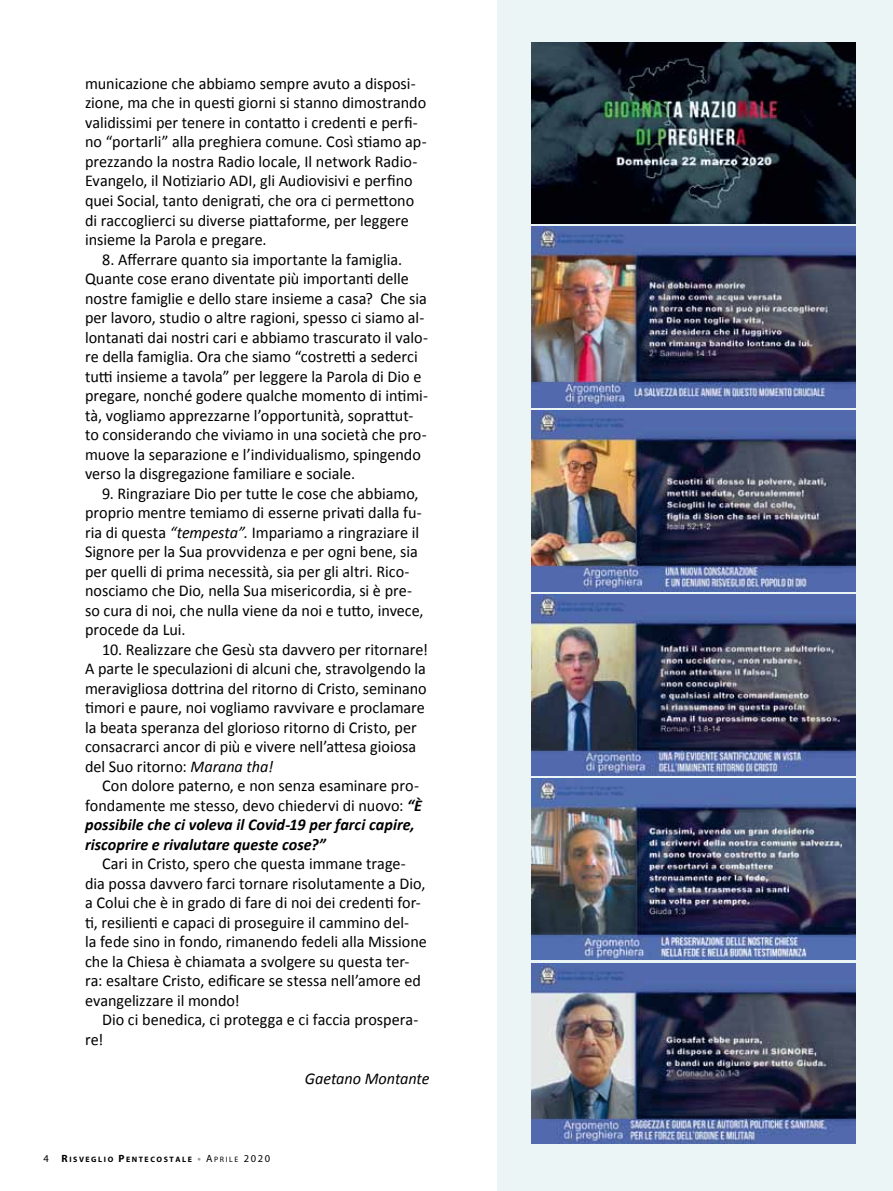
<style>
.page{position:relative;width:893px;height:1191px;background:#fff}
.page>*{position:absolute;margin:0;border:0;box-sizing:border-box;transform-origin:0 0}
.t1{font:16.5px/19.5px "Calibri";color:#000}
.t2{font:italic 700 16.5px/19.5px "Calibri";color:#000}
.t3{font:italic 16.5px "Calibri";letter-spacing:-.005em;color:#000}
.t4{font:700 7.8px "Myriad Pro";letter-spacing:.2em;color:#000}
.s1{font-style:italic}
.s2{font-weight:400;font-style:normal}
.s3{font-weight:400;font-size:10.5px}
.s4{font-size:10.5px}
.s5{font-size:10.5px;color:#9c9d9f}
.s6{font-weight:400}
</style>
<div class="page">
<div style="left:497px;top:0;width:396px;height:1191px;background:#ebf5f5"></div>
<img style="left:531px;top:411px;width:324px;height:180px">
<img style="left:531px;top:779px;width:324px;height:180px">
<img style="left:531px;top:595px;width:324px;height:180px">
<img style="left:531px;top:963px;width:324px;height:180px">
<img style="left:531px;top:227px;width:324px;height:180px">
<img style="left:531px;top:43px;width:324px;height:180px">
<p class="t1" style="left:85px;top:73px;width:343px">municazione che abbiamo sempre avuto a disposi&shy;zione, ma che in questi giorni si stanno dimostrando validissimi per tenere in contatto i credenti e perfi&shy;no “portarli” alla preghiera comune. Così stiamo ap&shy;prezzando la nostra Radio locale, Il network Radio-Evangelo, il Notiziario ADI, gli Audiovisivi e perfino quei Social, tanto denigrati, che ora ci permettono di raccoglierci su diverse piattaforme, per leggere insieme la Parola e pregare.</p>
<p class="t1" style="left:85px;top:248px;width:345px;text-indent:17px">8. Afferrare quanto sia importante la famiglia.<br>Quante cose erano diventate più importanti delle nostre famiglie e dello stare insieme a casa? Che sia per lavoro, studio o altre ragioni, spesso ci siamo al&shy;lontanati dai nostri cari e abbiamo trascurato il valo&shy;re della famiglia. Ora che siamo “costretti a sederci tutti insieme a tavola” per leggere la Parola di Dio e pregare, nonché godere qualche momento di intimi&shy;tà, vogliamo apprezzarne l’opportunità, soprattut&shy;to considerando che viviamo in una società che pro&shy;muove la separazione e l’individualismo, spingendo verso la disgregazione familiare e sociale.</p>
<p class="t1" style="left:85px;top:482px;width:340px;text-indent:17px">9. Ringraziare Dio per tutte le cose che abbiamo, proprio mentre temiamo di esserne privati dalla fu&shy;ria di questa <span class="s1">“tempesta”.</span> Impariamo a ringraziare il Signore per la Sua provvidenza e per ogni bene, sia per quelli di prima necessità, sia per gli altri. Rico&shy;nosciamo che Dio, nella Sua misericordia, si è pre&shy;so cura di noi, che nulla viene da noi e tutto, invece, procede da Lui.</p>
<p class="t1" style="left:85px;top:638px;width:345px;text-indent:17px">10. Realizzare che Gesù sta davvero per ritornare!<br>A parte le speculazioni di alcuni che, stravolgendo la meravigliosa dottrina del ritorno di Cristo, seminano timori e paure, noi vogliamo ravvivare e proclamare la beata speranza del glorioso ritorno di Cristo, per consacrarci ancor di più e vivere nell’attesa gioiosa del Suo ritorno: <span class="s1">Marana tha!</span></p>
<p class="t2" style="left:85px;top:775px;width:339px;text-indent:17px"><span class="s2">Con dolore paterno, e non senza esaminare pro&shy;fondamente me stesso, devo chiedervi di nuovo:</span> “È possibile che ci voleva il Covid-19 per farci capire, riscoprire e rivalutare queste cose?”</p>
<p class="t1" style="left:85px;top:853px;width:343px;text-indent:17px">Cari in Cristo, spero che questa immane trage&shy;dia possa davvero farci tornare risolutamente a Dio, a Colui che è in grado di fare di noi dei credenti for&shy;ti, resilienti e capaci di proseguire il cammino del-<br>la fede sino in fondo, rimanendo fedeli alla Missione che la Chiesa è chiamata a svolgere su questa ter&shy;ra: esaltare Cristo, edificare se stessa nell’amore ed evangelizzare il mondo!</p>
<p class="t1" style="left:85px;top:1009px;width:335px;text-indent:17px">Dio ci benedica, ci protegga e ci faccia prospera&shy;re!</p>
<p class="t3" style="left:305px;top:1068px;width:126px">Gaetano Montante</p>
<p class="t4" style="left:44px;top:1154px;width:228px"><span class="s3">4</span> <span class="s4">R</span>ISVEGLIO <span class="s4">P</span>ENTECOSTALE <span class="s5">•</span> <span class="s3">A</span><span class="s6">prile</span> <span class="s3">2020</span></p>
</div>
